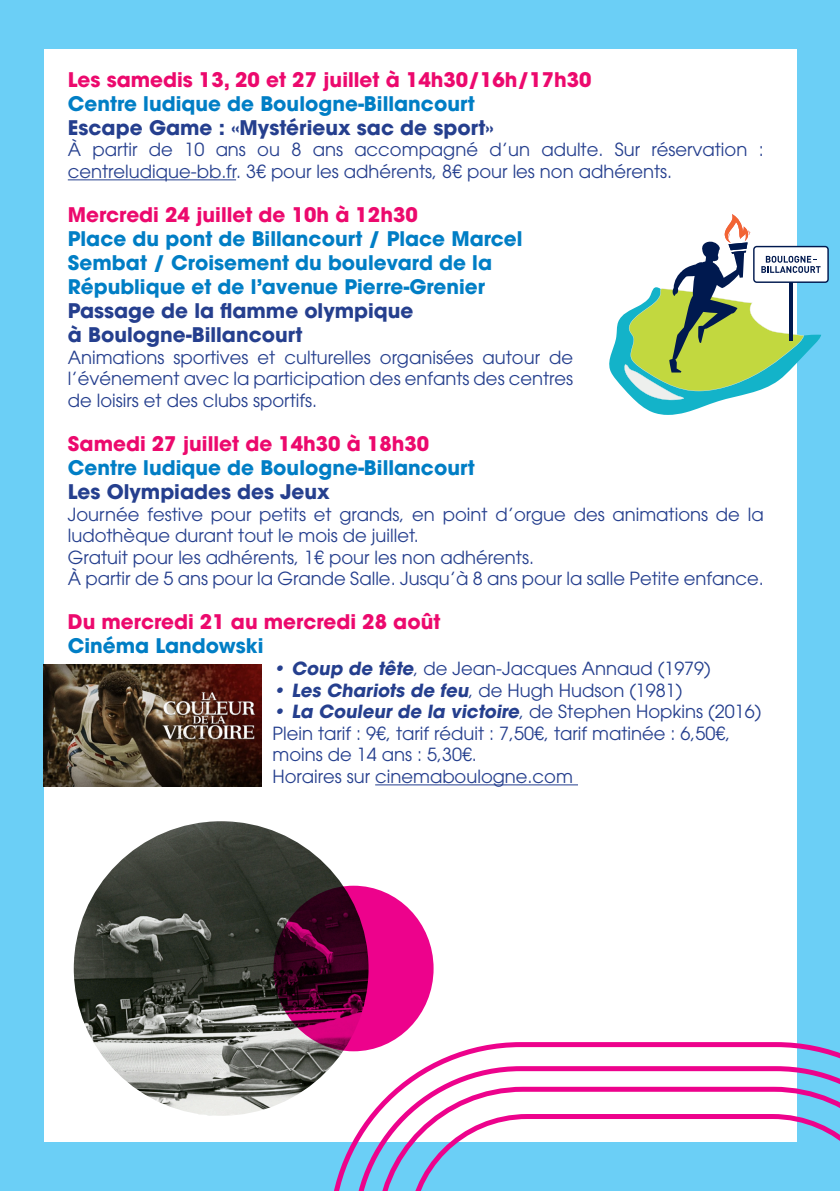
<style>
.page{position:relative;width:840px;height:1191px;background:#fff}
.page>*{position:absolute;margin:0;border:0;box-sizing:border-box;transform-origin:0 0}
.t1{font:700 20px/24px "ITC Avant Garde Pro";color:#007ec5}
.t2{font:700 20px "ITC Avant Garde Pro";color:#ec096d}
.t3{font:700 20px "ITC Avant Garde Pro";color:#253f8e}
.t4{font:18px/21.6px "ITC Avant Garde Pro";color:#253f8e}
.s1{font-weight:700}
</style>
<div class="page">
<div style="left:0;top:0;width:839px;height:1191px;background:#6bcff6"></div>
<div style="left:44px;top:49px;width:751px;height:1093px;background:#fff"></div>
<hr style="left:68px;top:179px;width:168px;height:1px;background:#253f8e">
<hr style="left:375px;top:784px;width:202px;height:1px;background:#253f8e">
<div style="left:753px;top:246px;width:74px;height:36px;background:#fff;border-radius:3px"></div>
<div style="left:752px;top:246px;width:76px;height:37px;border:1px solid #00194f;border-radius:3px"></div>
<svg style="left:609px;top:214px;width:211px;height:201px"></svg>
<div style="left:736px;top:265px;width:5px;height:9px;background:#00194f;border-radius:50%"></div>
<img style="left:44px;top:665px;width:217px;height:122px">
<svg style="left:329px;top:1042px;width:510px;height:149px"></svg>
<img style="left:74px;top:821px;width:294px;height:294px;border-radius:147px">
<svg style="left:273px;top:885px;width:160px;height:166px;background:#920155"></svg>
<p class="t2" style="left:68px;top:66px;width:525px">Les samedis 13, 20 et 27 juillet à 14h30/16h/17h30</p>
<p class="t1" style="left:68px;top:91px;width:408px">Centre ludique de Boulogne-Billancourt</p>
<p class="t3" style="left:68px;top:114px;width:427px">Escape Game : «Mystérieux sac de sport»</p>
<p class="t4" style="left:68px;top:139px;width:697px">À partir de 10 ans ou 8 ans accompagné d’un adulte. Sur réservation : centreludique-bb.fr. 3€ pour les adhérents, 8€ pour les non adhérents.</p>
<p class="t2" style="left:68px;top:201px;width:351px">Mercredi 24 juillet de 10h à 12h30</p>
<p class="t1" style="left:68px;top:226px;width:456px">Place du pont de Billancourt / Place Marcel<br>Sembat / Croisement du boulevard de la<br>République et de l’avenue Pierre-Grenier</p>
<p class="t3" style="left:68px;top:297px;width:347px">Passage de la flamme olympique</p>
<p class="t3" style="left:68px;top:321px;width:236px">à Boulogne-Billancourt</p>
<p class="t4" style="left:68px;top:346px;width:506px;text-align:justify">Animations sportives et culturelles organisées autour de l’événement avec la participation des enfants des centres de loisirs et des clubs sportifs.</p>
<p class="t2" style="left:68px;top:430px;width:363px">Samedi 27 juillet de 14h30 à 18h30</p>
<p class="t1" style="left:68px;top:455px;width:408px">Centre ludique de Boulogne-Billancourt</p>
<p class="t3" style="left:68px;top:478px;width:263px">Les Olympiades des Jeux</p>
<p class="t4" style="left:68px;top:503px;width:697px">Journée festive pour petits et grands, en point d’orgue des animations de la ludothèque durant tout le mois de juillet.</p>
<p class="t4" style="left:68px;top:546px;width:467px">Gratuit pour les adhérents, 1€ pour les non adhérents.</p>
<p class="t4" style="left:68px;top:568px;width:697px">À partir de 5 ans pour la Grande Salle. Jusqu’à 8 ans pour la salle Petite enfance.</p>
<p class="t2" style="left:68px;top:608px;width:374px">Du mercredi 21 au mercredi 28 août</p>
<p class="t1" style="left:68px;top:634px;width:197px">Cinéma Landowski</p>
<p class="t4" style="left:272px;top:657px;width:439px"><span class="s1">• Coup de tête</span>, de Jean-Jacques Annaud (1979)</p>
<p class="t4" style="left:272px;top:679px;width:411px"><span class="s1">• Les Chariots de feu</span>, de Hugh Hudson (1981)</p>
<p class="t4" style="left:272px;top:700px;width:490px"><span class="s1">• La Couleur de la victoire</span>, de Stephen Hopkins (2016)</p>
<p class="t4" style="left:272px;top:722px;width:459px">Plein tarif : 9€, tarif réduit : 7,50€, tarif matinée : 6,50€,</p>
<p class="t4" style="left:272px;top:744px;width:206px">moins de 14 ans : 5,30€.</p>
<p class="t4" style="left:272px;top:765px;width:302px">Horaires sur cinemaboulogne.com</p>
</div>
